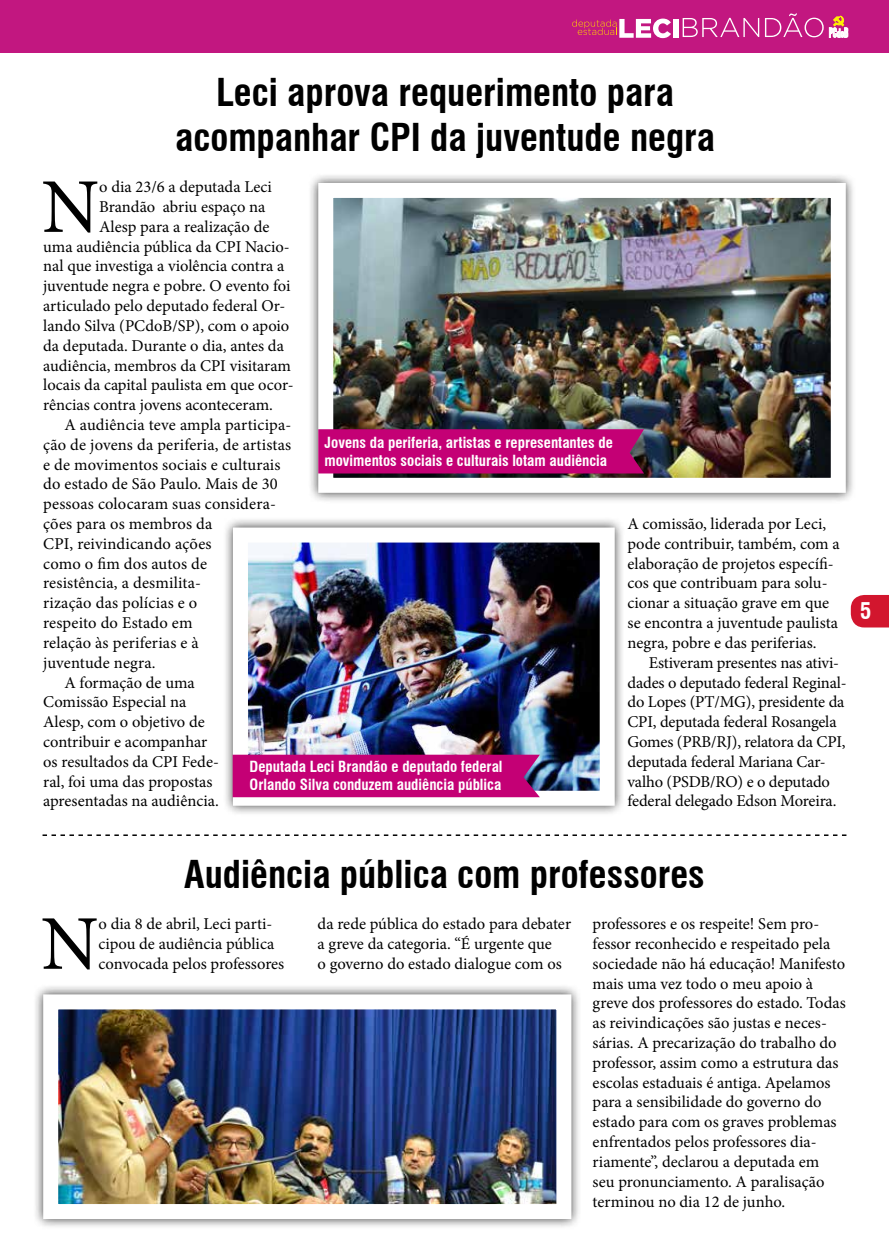
<style>
.page{position:relative;width:889px;height:1255px;background:#fff}
.page>*{position:absolute;margin:0;border:0;box-sizing:border-box;transform-origin:0 0}
.t1{font:77.4px "Minion Pro";color:#000}
.t2{font:700 condensed 37.5px/45px "Swiss 721 BT";color:#000;text-align:center}
.t3{font:700 condensed 22.5px "Swiss 721 BT";color:#fff}
.t4{font:16.5px/19.8px "Minion Pro";color:#000}
.t5{font:700 condensed 15px/18px "Swiss 721 BT";color:#fff}
</style>
<div class="page">
<svg style="left:851px;top:595px;width:38px;height:32px"></svg>
<div style="left:0;top:0;width:889px;height:53px;background:#c21780"></div>
<div style="left:673px;top:19px;width:5px;height:19px;background:#fff"></div>
<svg style="left:572px;top:19px;width:99px;height:19px"></svg>
<svg style="left:682px;top:18px;width:77px;height:19px"></svg>
<svg style="left:765px;top:13px;width:58px;height:24px"></svg>
<svg style="left:829px;top:16px;width:19px;height:21px"></svg>
<div style="left:222px;top:517px;width:403px;height:299px;background:#000;opacity:.75"></div>
<img style="left:249px;top:543px;width:349px;height:246px">
<div style="left:233px;top:527px;width:381px;height:278px;border:15px solid #fff"></div>
<div style="left:33px;top:983px;width:549px;height:246px;background:#000;opacity:.75"></div>
<img style="left:59px;top:1010px;width:496px;height:192px">
<div style="left:43px;top:994px;width:528px;height:224px;border:15px solid #fff"></div>
<div style="left:308px;top:172px;width:548px;height:331px;background:#000;opacity:.75"></div>
<img style="left:334px;top:199px;width:495px;height:278px">
<div style="left:318px;top:183px;width:527px;height:310px;border:15px solid #fff"></div>
<div style="left:318px;top:429px;width:326px;height:44px;background:#c40075"></div>
<div style="left:233px;top:754px;width:307px;height:43px;background:#c40075"></div>
<svg style="left:43px;top:834px;width:803px;height:2px"></svg>
<h2 class="t2" style="left:175px;top:70px;width:541px">Leci aprova requerimento para acompanhar CPI da juventude negra</h2>
<h1 class="t1" style="left:42px;top:155px;width:59px">N</h1>
<p class="t4" style="left:99px;top:177px;width:174px">o dia 23/6 a deputada Leci</p>
<p class="t4" style="left:99px;top:197px;width:168px">Brandão abriu espaço na</p>
<p class="t4" style="left:99px;top:217px;width:172px">Alesp para a realização de</p>
<p class="t4" style="left:43px;top:236px;width:248px">uma audiência pública da CPI Nacio-</p>
<p class="t4" style="left:43px;top:256px;width:243px">nal que investiga a violência contra a</p>
<p class="t4" style="left:43px;top:276px;width:249px">juventude negra e pobre. O evento foi</p>
<p class="t4" style="left:43px;top:296px;width:244px">articulado pelo deputado federal Or-</p>
<p class="t4" style="left:43px;top:316px;width:248px">lando Silva (PCdoB/SP), com o apoio</p>
<p class="t4" style="left:43px;top:335px;width:242px">da deputada. Durante o dia, antes da</p>
<p class="t4" style="left:43px;top:355px;width:249px">audiência, membros da CPI visitaram</p>
<p class="t4" style="left:43px;top:375px;width:252px">locais da capital paulista em que ocor-</p>
<p class="t4" style="left:43px;top:395px;width:231px">rências contra jovens aconteceram.</p>
<p class="t4" style="left:64px;top:415px;width:228px">A audiência teve ampla participa-</p>
<p class="t4" style="left:43px;top:434px;width:249px">ção de jovens da periferia, de artistas</p>
<p class="t4" style="left:43px;top:454px;width:239px">e de movimentos sociais e culturais</p>
<p class="t4" style="left:43px;top:474px;width:236px">do estado de São Paulo. Mais de 30</p>
<p class="t4" style="left:43px;top:494px;width:234px">pessoas colocaram suas considera-</p>
<p class="t4" style="left:43px;top:514px;width:171px">ções para os membros da</p>
<p class="t4" style="left:43px;top:533px;width:170px">CPI, reivindicando ações</p>
<p class="t4" style="left:43px;top:553px;width:165px">como o fim dos autos de</p>
<p class="t4" style="left:43px;top:573px;width:159px">resistência, a desmilita-</p>
<p class="t4" style="left:43px;top:593px;width:156px">rização das polícias e o</p>
<p class="t4" style="left:43px;top:613px;width:151px">respeito do Estado em</p>
<p class="t4" style="left:43px;top:632px;width:157px">relação às periferias e à</p>
<p class="t4" style="left:43px;top:652px;width:114px">juventude negra.</p>
<p class="t4" style="left:64px;top:672px;width:132px">A formação de uma</p>
<p class="t4" style="left:43px;top:692px;width:145px">Comissão Especial na</p>
<p class="t4" style="left:43px;top:712px;width:163px">Alesp, com o objetivo de</p>
<p class="t4" style="left:43px;top:731px;width:166px">contribuir e acompanhar</p>
<p class="t4" style="left:43px;top:751px;width:177px">os resultados da CPI Fede-</p>
<p class="t4" style="left:43px;top:771px;width:171px">ral, foi uma das propostas</p>
<p class="t4" style="left:43px;top:791px;width:177px">apresentadas na audiência.</p>
<p class="t5" style="left:324px;top:433px;width:290px">Jovens da periferia, artistas e representantes de movimentos sociais e culturais lotam audiência</p>
<p class="t5" style="left:249px;top:757px;width:254px">Deputada Leci Brandão e deputado federal<br>Orlando Silva conduzem audiência pública</p>
<p class="t4" style="left:627px;top:514px;width:214px">A comissão, liderada por Leci, pode contribuir, também, com a elaboração de projetos específi&shy;cos que contribuam para solu&shy;cionar a situação grave em que se encontra a juventude paulista negra, pobre e das periferias.</p>
<p class="t4" style="left:627px;top:652px;width:221px;text-indent:21px">Estiveram presentes nas ativi&shy;dades o deputado federal Reginal&shy;do Lopes (PT/MG), presidente da<br>CPI, deputada federal Rosangela<br>Gomes (PRB/RJ), relatora da CPI, deputada federal Mariana Car&shy;valho (PSDB/RO) e o deputado federal delegado Edson Moreira.</p>
<h3 class="t3" style="left:860px;top:597px;width:13px">5</h3>
<h2 class="t2" style="left:184px;top:851px;width:522px">Audiência pública com professores</h2>
<h1 class="t1" style="left:41px;top:892px;width:59px">N</h1>
<p class="t4" style="left:98px;top:914px;width:187px">o dia 8 de abril, Leci parti&shy;cipou de audiência pública convocada pelos professores</p>
<p class="t4" style="left:317px;top:914px;width:255px">da rede pública do estado para debater a greve da categoria. “É urgente que<br>o governo do estado dialogue com os</p>
<p class="t4" style="left:592px;top:914px;width:254px">professores e os respeite! Sem pro&shy;fessor reconhecido e respeitado pela sociedade não há educação! Manifesto mais uma vez todo o meu apoio à greve dos professores do estado. Todas as reivindicações são justas e neces&shy;sárias. A precarização do trabalho do professor, assim como a estrutura das escolas estaduais é antiga. Apelamos para a sensibilidade do governo do estado para com os graves problemas enfrentados pelos professores dia&shy;riamente”, declarou a deputada em<br>seu pronunciamento. A paralisação terminou no dia 12 de junho.</p>
</div>
